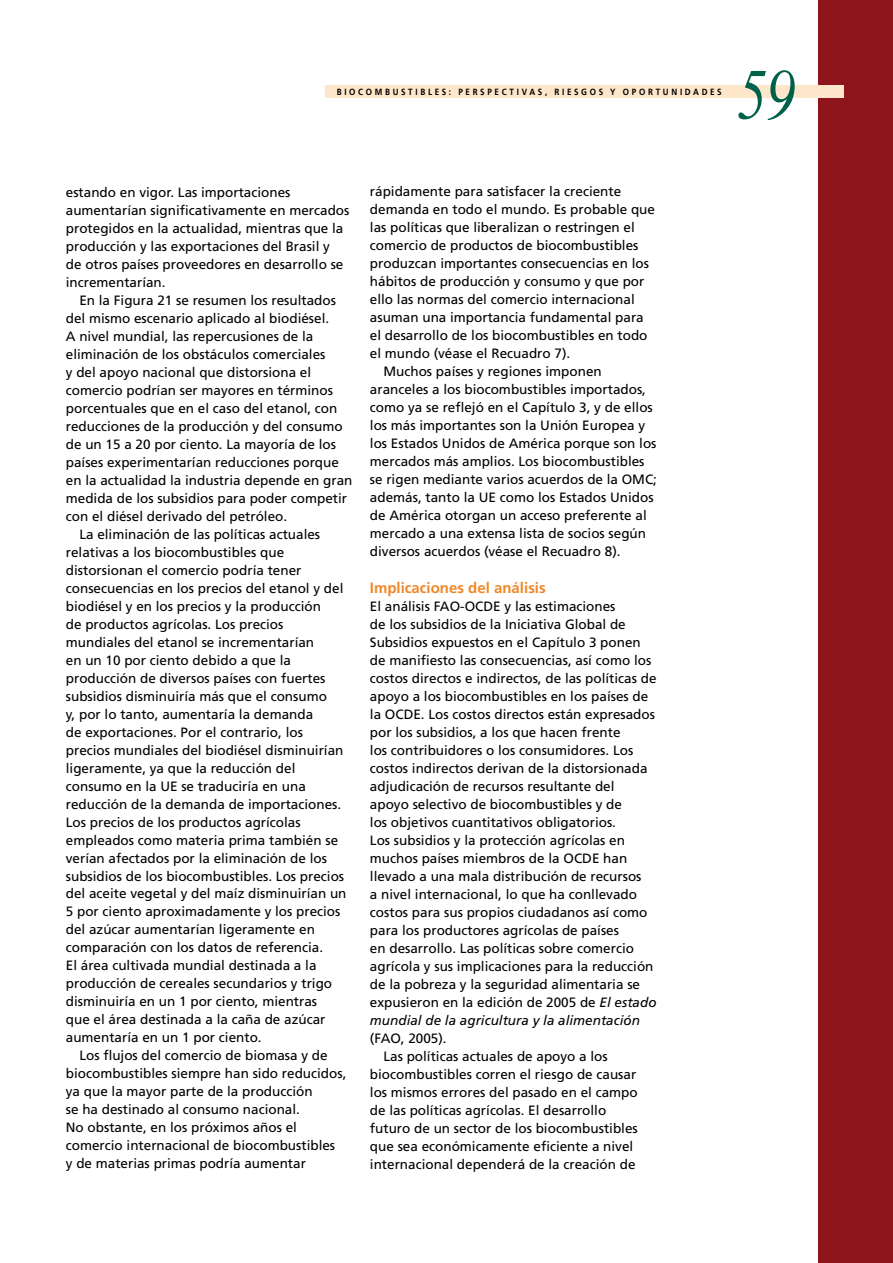
<style>
.page{position:relative;width:893px;height:1263px;background:#fff}
.page>*{position:absolute;margin:0;border:0;box-sizing:border-box;transform-origin:0 0}
.t1{font:italic 72px "Times";color:#00614b;scale:.8 1}
.t2{font:700 15px "Frutiger LT Std";color:#f08827}
.t3{font:13.5px/18px "Frutiger LT Std";color:#000}
.t4{font:700 9px "Frutiger LT Std";letter-spacing:.33em;color:#000;scale:.9 1}
.s1{font-style:italic}
</style>
<div class="page">
<div style="left:818px;top:0;width:75px;height:1263px;background:#8e161b"></div>
<div style="left:325px;top:85px;width:519px;height:13px;background:#fde6ca"></div>
<p class="t4" style="left:337px;top:88px;width:429px">BIOCOMBUSTIBLES: PERSPECTIVAS, RIESGOS Y OPORTUNIDADES</p>
<h1 class="t1" style="left:737px;top:69px;width:74px">59</h1>
<p class="t3" style="left:66px;top:184px;width:285px">estando en vigor. Las importaciones aumentarían significativamente en mercados protegidos en la actualidad, mientras que la producción y las exportaciones del Brasil y<br>de otros países proveedores en desarrollo se incrementarían.</p>
<p class="t3" style="left:79px;top:292px;width:258px">En la Figura 21 se resumen los resultados</p>
<p class="t3" style="left:66px;top:310px;width:265px">del mismo escenario aplicado al biodiésel.</p>
<p class="t3" style="left:66px;top:328px;width:249px">A nivel mundial, las repercusiones de la</p>
<p class="t3" style="left:66px;top:346px;width:261px">eliminación de los obstáculos comerciales</p>
<p class="t3" style="left:66px;top:364px;width:247px">y del apoyo nacional que distorsiona el</p>
<p class="t3" style="left:66px;top:382px;width:269px">comercio podrían ser mayores en términos</p>
<p class="t3" style="left:66px;top:400px;width:273px">porcentuales que en el caso del etanol, con</p>
<p class="t3" style="left:66px;top:418px;width:278px">reducciones de la producción y del consumo</p>
<p class="t3" style="left:66px;top:436px;width:272px">de un 15 a 20 por ciento. La mayoría de los</p>
<p class="t3" style="left:66px;top:454px;width:275px">países experimentarían reducciones porque</p>
<p class="t3" style="left:66px;top:471px;width:288px">en la actualidad la industria depende en gran</p>
<p class="t3" style="left:66px;top:489px;width:283px">medida de los subsidios para poder competir</p>
<p class="t3" style="left:66px;top:507px;width:223px">con el diésel derivado del petróleo.</p>
<p class="t3" style="left:79px;top:525px;width:242px">La eliminación de las políticas actuales</p>
<p class="t3" style="left:66px;top:543px;width:220px">relativas a los biocombustibles que</p>
<p class="t3" style="left:66px;top:561px;width:237px">distorsionan el comercio podría tener</p>
<p class="t3" style="left:66px;top:579px;width:279px">consecuencias en los precios del etanol y del</p>
<p class="t3" style="left:66px;top:597px;width:257px">biodiésel y en los precios y la producción</p>
<p class="t3" style="left:66px;top:615px;width:219px">de productos agrícolas. Los precios</p>
<p class="t3" style="left:66px;top:633px;width:250px">mundiales del etanol se incrementarían</p>
<p class="t3" style="left:66px;top:651px;width:227px">en un 10 por ciento debido a que la</p>
<p class="t3" style="left:66px;top:669px;width:261px">producción de diversos países con fuertes</p>
<p class="t3" style="left:66px;top:687px;width:263px">subsidios disminuiría más que el consumo</p>
<p class="t3" style="left:66px;top:705px;width:249px">y, por lo tanto, aumentaría la demanda</p>
<p class="t3" style="left:66px;top:723px;width:239px">de exportaciones. Por el contrario, los</p>
<p class="t3" style="left:66px;top:741px;width:279px">precios mundiales del biodiésel disminuirían</p>
<p class="t3" style="left:66px;top:759px;width:231px">ligeramente, ya que la reducción del</p>
<p class="t3" style="left:66px;top:777px;width:242px">consumo en la UE se traduciría en una</p>
<p class="t3" style="left:66px;top:795px;width:277px">reducción de la demanda de importaciones.</p>
<p class="t3" style="left:66px;top:813px;width:236px">Los precios de los productos agrícolas</p>
<p class="t3" style="left:66px;top:831px;width:274px">empleados como materia prima también se</p>
<p class="t3" style="left:66px;top:849px;width:263px">verían afectados por la eliminación de los</p>
<p class="t3" style="left:66px;top:867px;width:280px">subsidios de los biocombustibles. Los precios</p>
<p class="t3" style="left:66px;top:885px;width:282px">del aceite vegetal y del maíz disminuirían un</p>
<p class="t3" style="left:66px;top:903px;width:276px">5 por ciento aproximadamente y los precios</p>
<p class="t3" style="left:66px;top:921px;width:251px">del azúcar aumentarían ligeramente en</p>
<p class="t3" style="left:66px;top:939px;width:259px">comparación con los datos de referencia.</p>
<p class="t3" style="left:66px;top:957px;width:252px">El área cultivada mundial destinada a la</p>
<p class="t3" style="left:66px;top:975px;width:268px">producción de cereales secundarios y trigo</p>
<p class="t3" style="left:66px;top:993px;width:253px">disminuiría en un 1 por ciento, mientras</p>
<p class="t3" style="left:66px;top:1011px;width:261px">que el área destinada a la caña de azúcar</p>
<p class="t3" style="left:66px;top:1029px;width:197px">aumentaría en un 1 por ciento.</p>
<p class="t3" style="left:79px;top:1047px;width:250px">Los flujos del comercio de biomasa y de</p>
<p class="t3" style="left:66px;top:1065px;width:282px">biocombustibles siempre han sido reducidos,</p>
<p class="t3" style="left:66px;top:1083px;width:248px">ya que la mayor parte de la producción</p>
<p class="t3" style="left:66px;top:1101px;width:236px">se ha destinado al consumo nacional.</p>
<p class="t3" style="left:66px;top:1119px;width:233px">No obstante, en los próximos años el</p>
<p class="t3" style="left:66px;top:1137px;width:271px">comercio internacional de biocombustibles</p>
<p class="t3" style="left:66px;top:1155px;width:242px">y de materias primas podría aumentar</p>
<p class="t3" style="left:370px;top:183px;width:253px">rápidamente para satisfacer la creciente</p>
<p class="t3" style="left:370px;top:201px;width:287px">demanda en todo el mundo. Es probable que</p>
<p class="t3" style="left:370px;top:219px;width:266px">las políticas que liberalizan o restringen el</p>
<p class="t3" style="left:370px;top:237px;width:270px">comercio de productos de biocombustibles</p>
<p class="t3" style="left:370px;top:255px;width:281px">produzcan importantes consecuencias en los</p>
<p class="t3" style="left:370px;top:273px;width:276px">hábitos de producción y consumo y que por</p>
<p class="t3" style="left:370px;top:291px;width:266px">ello las normas del comercio internacional</p>
<p class="t3" style="left:370px;top:309px;width:275px">asuman una importancia fundamental para</p>
<p class="t3" style="left:370px;top:327px;width:279px">el desarrollo de los biocombustibles en todo</p>
<p class="t3" style="left:370px;top:345px;width:202px">el mundo (véase el Recuadro 7).</p>
<p class="t3" style="left:383px;top:363px;width:220px">Muchos países y regiones imponen</p>
<p class="t3" style="left:370px;top:381px;width:278px">aranceles a los biocombustibles importados,</p>
<p class="t3" style="left:370px;top:399px;width:284px">como ya se reflejó en el Capítulo 3, y de ellos</p>
<p class="t3" style="left:370px;top:417px;width:277px">los más importantes son la Unión Europea y</p>
<p class="t3" style="left:370px;top:435px;width:288px">los Estados Unidos de América porque son los</p>
<p class="t3" style="left:370px;top:453px;width:276px">mercados más amplios. Los biocombustibles</p>
<p class="t3" style="left:370px;top:471px;width:289px">se rigen mediante varios acuerdos de la OMC;</p>
<p class="t3" style="left:370px;top:489px;width:285px">además, tanto la UE como los Estados Unidos</p>
<p class="t3" style="left:370px;top:507px;width:278px">de América otorgan un acceso preferente al</p>
<p class="t3" style="left:370px;top:525px;width:278px">mercado a una extensa lista de socios según</p>
<p class="t3" style="left:370px;top:543px;width:252px">diversos acuerdos (véase el Recuadro 8).</p>
<p class="t2" style="left:370px;top:581px;width:177px">Implicaciones del análisis</p>
<p class="t3" style="left:370px;top:598px;width:288px">El análisis FAO-OCDE y las estimaciones<br>de los subsidios de la Iniciativa Global de Subsidios expuestos en el Capítulo 3 ponen de manifiesto las consecuencias, así como los costos directos e indirectos, de las políticas de apoyo a los biocombustibles en los países de la OCDE. Los costos directos están expresados por los subsidios, a los que hacen frente<br>los contribuidores o los consumidores. Los costos indirectos derivan de la distorsionada adjudicación de recursos resultante del apoyo selectivo de biocombustibles y de<br>los objetivos cuantitativos obligatorios.<br>Los subsidios y la protección agrícolas en muchos países miembros de la OCDE han llevado a una mala distribución de recursos<br>a nivel internacional, lo que ha conllevado costos para sus propios ciudadanos así como para los productores agrícolas de países<br>en desarrollo. Las políticas sobre comercio agrícola y sus implicaciones para la reducción de la pobreza y la seguridad alimentaria se expusieron en la edición de 2005 de <span class="s1">El estado mundial de la agricultura y la alimentación</span></p>
<p class="t3" style="left:370px;top:1030px;width:78px">(FAO, 2005).</p>
<p class="t3" style="left:383px;top:1048px;width:226px">Las políticas actuales de apoyo a los</p>
<p class="t3" style="left:370px;top:1066px;width:268px">biocombustibles corren el riesgo de causar</p>
<p class="t3" style="left:370px;top:1084px;width:269px">los mismos errores del pasado en el campo</p>
<p class="t3" style="left:370px;top:1102px;width:238px">de las políticas agrícolas. El desarrollo</p>
<p class="t3" style="left:370px;top:1120px;width:269px">futuro de un sector de los biocombustibles</p>
<p class="t3" style="left:370px;top:1138px;width:265px">que sea económicamente eficiente a nivel</p>
<p class="t3" style="left:370px;top:1156px;width:267px">internacional dependerá de la creación de</p>
</div>
